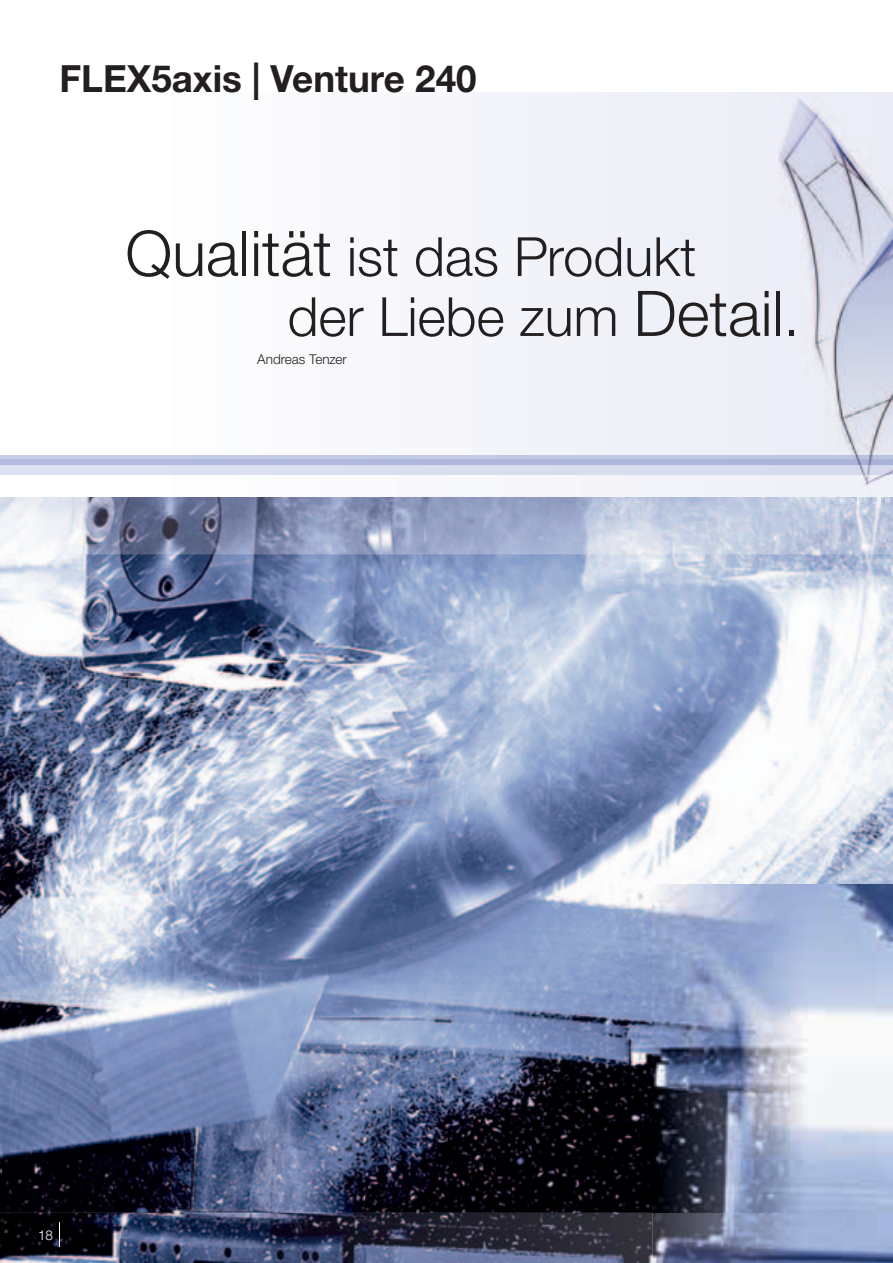
<style>
.page{position:relative;width:893px;height:1263px;background:#fff}
.page>*{position:absolute;margin:0;border:0;box-sizing:border-box;transform-origin:0 0}
.t1{font:300 54px/60px "Helvetica Neue LTW1 G";color:#231f20}
.t2{font:700 37.5px "Helvetica Neue LTW1 G";color:#231f20}
.t3{font:300 13.5px "Helvetica Neue LTW1 G";color:#231f20}
.t4{font:300 13.5px "Helvetica Neue LTW1 G";color:#fff}
.s1{font-size:63px}
</style>
<div class="page">
<img style="left:0;top:554px;width:893px;height:659px">
<div style="left:0;top:92px;width:778px;height:364px;background:#f7f8fc"></div>
<img style="left:0;top:1213px;width:653px;height:50px">
<img style="left:653px;top:884px;width:240px;height:379px">
<img style="left:892px;top:1213px;width:1px;height:50px">
<img style="left:0;top:496px;width:893px;height:58px">
<div style="left:0;top:474px;width:778px;height:22px;background:#faf9fc"></div>
<div style="left:0;top:464px;width:778px;height:10px;background:#dadeef"></div>
<hr style="left:0;top:456px;width:778px;height:3px;background:#c3cae5">
<div style="left:0;top:459px;width:778px;height:5px;background:#afb9db"></div>
<img style="left:778px;top:92px;width:115px;height:411px">
<svg style="left:60px;top:1222px;width:1px;height:25px"></svg>
<p class="t2" style="left:60px;top:56px;width:418px">FLEX5axis | Venture 240</p>
<p class="t1" style="left:287px;top:226px;width:513px;text-indent:-162px"><span class="s1">Qualität</span> ist das Produkt<br>der Liebe zum <span class="s1">Detail</span>.</p>
<p class="t3" style="left:257px;top:351px;width:91px">Andreas Tenzer</p>
<p class="t4" style="left:38px;top:1227px;width:17px">18</p>
</div>
